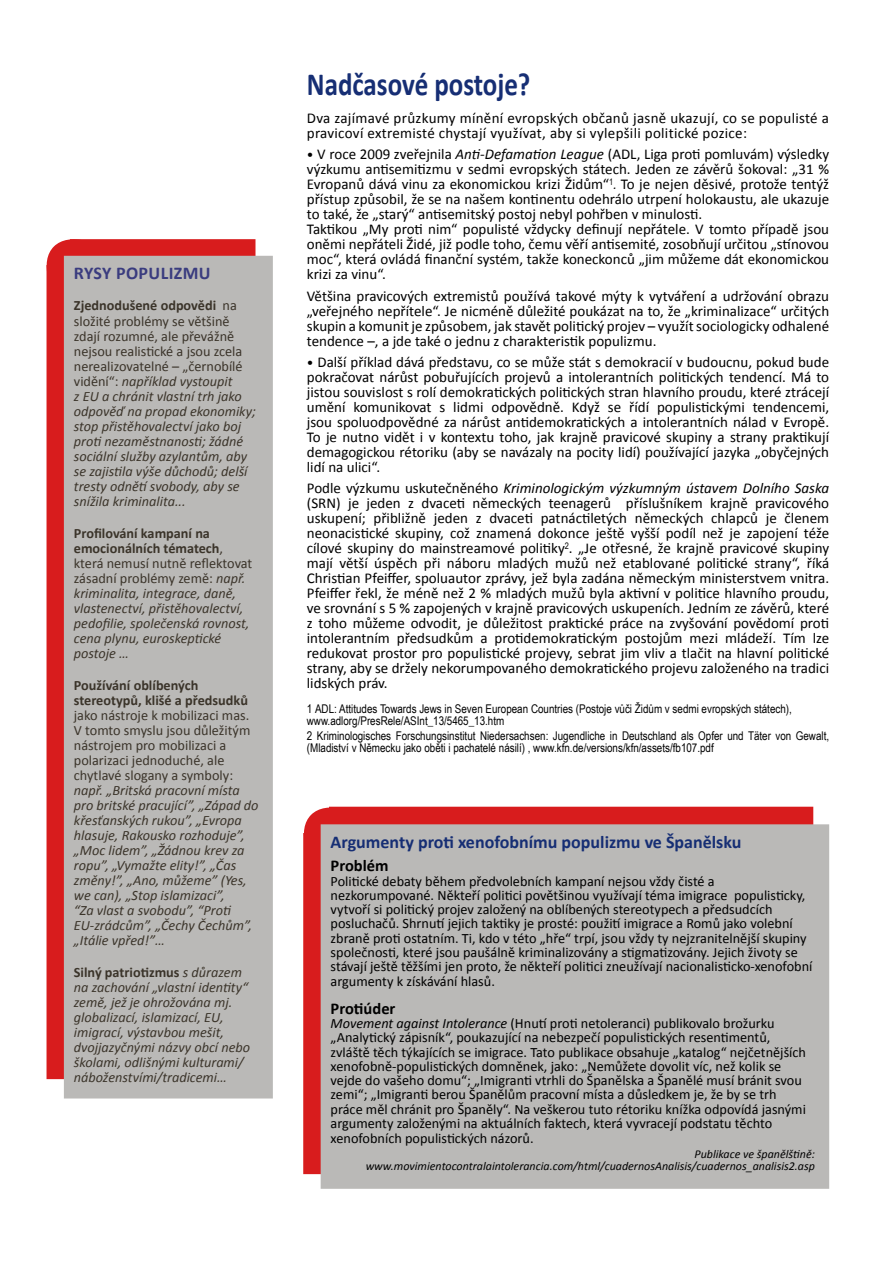
<style>
.page{position:relative;width:893px;height:1263px;background:#fff}
.page>*{position:absolute;margin:0;border:0;box-sizing:border-box;transform-origin:0 0}
.t1{font:700 32.4px "Calibri";color:#162e74;scale:.83 1}
.t2{font:700 18px "Calibri";color:#162e74}
.t3{font:700 18px "Calibri";letter-spacing:.02em;color:#3a3c7f}
.t4{font:700 16.5px "Calibri";color:#000}
.t5{font:15px/15px "Calibri";color:#000;text-align:justify}
.t6{font:15px/15px "Calibri";letter-spacing:.02em;color:#000}
.t7{font:14.25px/14.4px "Calibri";color:#000}
.t8{font:italic 14.25px/15px "Calibri";color:#3b342a}
.t9{font:14.25px/15px "Calibri";color:#3b342a}
.t10{font:700 14.25px/15px "Calibri";color:#3b342a}
.t11{font:12px/12px "Arial Narrow";color:#000}
.t12{font:italic 12px/12px "Calibri";color:#000;text-align:right}
.s1{font-weight:700;font-style:normal}
.s2{font-style:normal}
.s3{font-size:13.5px}
.s4{font-style:italic}
.s5{font-style:italic;font-size:13.5px}
</style>
<div class="page">
<div style="left:304px;top:807px;width:508px;height:366px;background:#d81c1d"></div>
<svg style="left:303px;top:806px;width:113px;height:112px"></svg>
<div style="left:321px;top:825px;width:507px;height:363px;background:#bab9b7"></div>
<div style="left:321px;top:824px;width:508px;height:365px;border:2px solid #bab9b7"></div>
<div style="left:47px;top:240px;width:208px;height:838px;background:#d81c1d"></div>
<svg style="left:46px;top:239px;width:113px;height:111px"></svg>
<div style="left:65px;top:257px;width:207px;height:841px;background:#bab9b7"></div>
<div style="left:64px;top:256px;width:209px;height:842px;border:2px solid #bab9b7"></div>
<p class="t3" style="left:74px;top:262px;width:138px">RYSY POPULIZMU</p>
<p class="t8" style="left:74px;top:298px;width:184px"><span class="s1">Zjednodušené odpovědi</span> <span class="s2">na složité problémy se většině zdají rozumné, ale převážně nejsou realistické a jsou zcela nerealizovatelné – „černobílé vidění“:</span> například vystoupit<br>z EU a chránit vlastní trh jako odpověď na propad ekonomiky; stop přistěhovalectví jako boj proti nezaměstnanosti; žádné sociální služby azylantům, aby se zajistila výše důchodů; delší tresty odnětí svobody, aby se snížila kriminalita...</p>
<p class="t8" style="left:74px;top:525px;width:180px"><span class="s1">Profilování kampaní na emocionálních tématech</span><span class="s2">, která nemusí nutně reflektovat zásadní problémy země:</span> např. kriminalita, integrace, daně, vlastenectví, přistěhovalectví, pedofilie, společenská rovnost, cena plynu, euroskeptické postoje …</p>
<p class="t10" style="left:74px;top:677px;width:176px">Používání oblíbených stereotypů, klišé a předsudků</p>
<p class="t9" style="left:74px;top:707px;width:178px">jako nástroje k mobilizaci mas.<br>V tomto smyslu jsou důležitým nástrojem pro mobilizaci a polarizaci jednoduché, ale chytlavé slogany a symboly:</p>
<p class="t8" style="left:74px;top:782px;width:186px">např. „Britská pracovní místa pro britské pracující”, „Západ do křesťanských rukou”, „Evropa hlasuje, Rakousko rozhoduje”, „Moc lidem”, „Žádnou krev za ropu”, „Vymažte elity!”, „Čas změny!”, „Ano, můžeme” (Yes, we can), „Stop islamizaci”,<br>“Za vlast a svobodu”, “Proti<br>EU-zrádcům”, „Čechy Čechům”, „Itálie vpřed!”…</p>
<p class="t8" style="left:74px;top:964px;width:178px"><span class="s1">Silný patriotizmus</span> s důrazem na zachování „vlastní identity“ země, jež je ohrožována mj. globalizací, islamizací, EU, imigrací, výstavbou mešit, dvojjazyčnými názvy obcí nebo školami, odlišnými kulturami/ náboženstvími/tradicemi…</p>
<h1 class="t1" style="left:307px;top:64px;width:271px">Nadčasové postoje?</h1>
<p class="t6" style="left:307px;top:110px;width:524px">Dva zajímavé průzkumy mínění evropských občanů jasně ukazují, co se populisté a pravicoví extremisté chystají využívat, aby si vylepšili politické pozice:</p>
<p class="t5" style="left:307px;top:146px;width:524px;text-align:left"><span class="s3">•</span> V roce 2009 zveřejnila <span class="s4">Anti-Defamation League</span> (ADL, Liga proti pomluvám) výsledky výzkumu antisemitizmu v sedmi evropských státech. Jeden ze závěrů šokoval: „31 % Evropanů dává vinu za ekonomickou krizi Židům“<sup>1</sup><span class="s5">.</span> To je nejen děsivé, protože tentýž přístup způsobil, že se na našem kontinentu odehrálo utrpení holokaustu, ale ukazuje to také, že „starý“ antisemitský postoj nebyl pohřben v minulosti.<br>Taktikou „My proti nim“ populisté vždycky definují nepřátele. V tomto případě jsou oněmi nepřáteli Židé, již podle toho, čemu věří antisemité, zosobňují určitou „stínovou moc“, která ovládá finanční systém, takže koneckonců „jim můžeme dát ekonomickou krizi za vinu“.</p>
<p class="t5" style="left:307px;top:287px;width:524px">Většina pravicových extremistů používá takové mýty k vytváření a udržování obrazu „veřejného nepřítele“. Je nicméně důležité poukázat na to, že „kriminalizace“ určitých skupin a komunit je způsobem, jak stavět politický projev – využít sociologicky odhalené tendence –, a jde také o jednu z charakteristik populizmu.</p>
<p class="t5" style="left:307px;top:354px;width:524px"><span class="s3">•</span> Další příklad dává představu, co se může stát s demokracií v budoucnu, pokud bude pokračovat nárůst pobuřujících projevů a intolerantních politických tendencí. Má to jistou souvislost s rolí demokratických politických stran hlavního proudu, které ztrácejí umění komunikovat s lidmi odpovědně. Když se řídí populistickými tendencemi, jsou spoluodpovědné za nárůst antidemokratických a intolerantních nálad v Evropě.<br>To je nutno vidět i v kontextu toho, jak krajně pravicové skupiny a strany praktikují demagogickou rétoriku (aby se navázaly na pocity lidí) používající jazyka „obyčejných lidí na ulici“.</p>
<p class="t5" style="left:307px;top:480px;width:524px">Podle výzkumu uskutečněného <span class="s4">Kriminologickým výzkumným ústavem Dolního Saska </span>(SRN) je jeden z dvaceti německých teenagerů příslušníkem krajně pravicového uskupení; přibližně jeden z dvaceti patnáctiletých německých chlapců je členem neonacistické skupiny, což znamená dokonce ještě vyšší podíl než je zapojení téže cílové skupiny do mainstreamové politiky<sup>2</sup>. „Je otřesné, že krajně pravicové skupiny mají větší úspěch při náboru mladých mužů než etablované politické strany“, říká Christian Pfeiffer, spoluautor zprávy, jež byla zadána německým ministerstvem vnitra.<br>Pfeiffer řekl, že méně než 2 % mladých mužů byla aktivní v politice hlavního proudu, ve srovnání s 5 % zapojených v krajně pravicových uskupeních. Jedním ze závěrů, které z toho můžeme odvodit, je důležitost praktické práce na zvyšování povědomí proti intolerantním předsudkům a protidemokratickým postojům mezi mládeží. Tím lze redukovat prostor pro populistické projevy, sebrat jim vliv a tlačit na hlavní politické strany, aby se držely nekorumpovaného demokratického projevu založeného na tradici lidských práv.</p>
<p class="t11" style="left:307px;top:702px;width:486px">1 ADL: Attitudes Towards Jews in Seven European Countries (Postoje vůči Židům v sedmi evropských státech), www.adlorg/PresRele/ASInt_13/5465_13.htm</p>
<p class="t11" style="left:307px;top:729px;width:524px">2 Kriminologisches Forschungsinstitut Niedersachsen: Jugendliche in Deutschland als Opfer und Täter von Gewalt, (Mladiství v Německu jako oběti i pachatelé násilí) , www.kfn.de/versions/kfn/assets/fb107.pdf</p>
<p class="t2" style="left:331px;top:831px;width:412px">Argumenty proti xenofobnímu populizmu ve Španělsku</p>
<p class="t4" style="left:331px;top:856px;width:59px">Problém</p>
<p class="t7" style="left:331px;top:873px;width:483px">Politické debaty během předvolebních kampaní nejsou vždy čisté a nezkorumpované. Někteří politici povětšinou využívají téma imigrace populisticky, vytvoří si politický projev založený na oblíbených stereotypech a předsudcích posluchačů. Shrnutí jejich taktiky je prosté: použití imigrace a Romů jako volební zbraně proti ostatním. Ti, kdo v této „hře“ trpí, jsou vždy ty nejzranitelnější skupiny společnosti, které jsou paušálně kriminalizovány a stigmatizovány. Jejich životy se stávají ještě těžšími jen proto, že někteří politici zneužívají nacionalisticko-xenofobní argumenty k získávání hlasů.</p>
<p class="t4" style="left:331px;top:998px;width:66px">Protiúder</p>
<p class="t7" style="left:331px;top:1015px;width:477px"><span class="s4">Movement against Intolerance</span> (Hnutí proti netoleranci) publikovalo brožurku „Analytický zápisník“, poukazující na nebezpečí populistických resentimentů, zvláště těch týkajících se imigrace. Tato publikace obsahuje „katalog“ nejčetnějších xenofobně-populistických domněnek, jako: „Nemůžete dovolit víc, než kolik se vejde do vašeho domu“; „Imigranti vtrhli do Španělska a Španělé musí bránit svou zemi“; „Imigranti berou Španělům pracovní místa a důsledkem je, že by se trh práce měl chránit pro Španěly“. Na veškerou tuto rétoriku knížka odpovídá jasnými argumenty založenými na aktuálních faktech, která vyvracejí podstatu těchto xenofobních populistických názorů.</p>
<p class="t12" style="left:366px;top:1147px;width:451px">Publikace ve španělštině: www.movimientocontralaintolerancia.com/html/cuadernosAnalisis/cuadernos_analisis2.asp</p>
</div>
